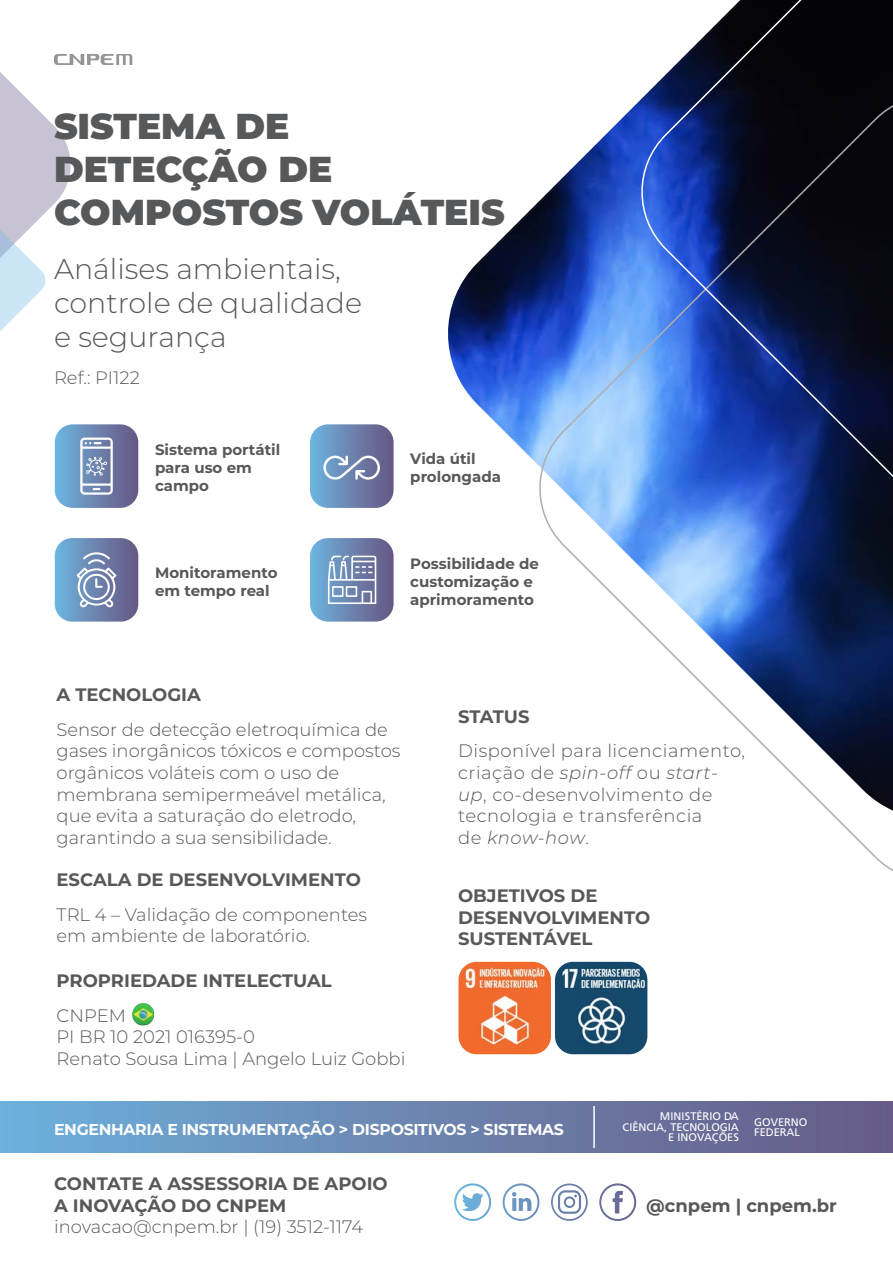
<style>
.page{position:relative;width:893px;height:1263px;background:#fff}
.page>*{position:absolute;margin:0;border:0;box-sizing:border-box;transform-origin:0 0}
.t1{font:900 36px/43.2px "Montserrat";color:#57585a}
.t2{font:300 28.5px/34.2px "Montserrat";color:#57585a}
.t3{font:300 18px/21.6px "Montserrat";color:#57585a}
.t4{font:700 18px/21.6px "Montserrat";color:#57585a}
.t5{font:300 18px/21.6px "Montserrat";letter-spacing:.03em;color:#57585a}
.t6{font:700 15.75px "Montserrat";letter-spacing:-.02em;color:#fff}
.t7{font:700 15px/18px "Montserrat";color:#57585a}
.t8{font:10.95px/10.5px "Frutiger LT Std";color:#fff}
.s1{font-style:italic}
.s2{font-weight:300}
</style>
<div class="page">
<div style="left:0;top:1101px;width:893px;height:51px;background:linear-gradient(to right,#6eb0db,#675984)"></div>
<img style="left:448px;top:210px;width:82px;height:247px">
<svg style="left:530px;top:108px;width:363px;height:763px"></svg>
<svg style="left:632px;top:0;width:261px;height:594px;background:#273d71"></svg>
<img style="left:555px;top:962px;width:92px;height:92px">
<svg style="left:454px;top:1183px;width:37px;height:38px"></svg>
<svg style="left:599px;top:1183px;width:37px;height:38px"></svg>
<svg style="left:503px;top:1183px;width:36px;height:38px"></svg>
<svg style="left:551px;top:1183px;width:37px;height:38px"></svg>
<hr style="left:593px;top:1106px;width:2px;height:42px;background:#fff">
<svg style="left:310px;top:538px;width:84px;height:84px;background:#8197bc"></svg>
<img style="left:459px;top:962px;width:92px;height:92px">
<img style="left:132px;top:1003px;width:23px;height:23px">
<svg style="left:0;top:54px;width:138px;height:454px"></svg>
<svg style="left:55px;top:538px;width:83px;height:84px;background:#7d94ba"></svg>
<svg style="left:310px;top:424px;width:84px;height:84px;background:#7a91b8"></svg>
<p class="t1" style="left:54px;top:102px;width:452px">SISTEMA DE<br>DETECÇÃO DE<br>COMPOSTOS VOLÁTEIS</p>
<p class="t2" style="left:54px;top:251px;width:310px">Análises ambientais, controle de qualidade e segurança</p>
<p class="t3" style="left:54px;top:366px;width:87px">Ref.: PI122</p>
<p class="t7" style="left:155px;top:440px;width:127px">Sistema portátil para uso em campo</p>
<p class="t7" style="left:155px;top:563px;width:124px">Monitoramento em tempo real</p>
<p class="t7" style="left:410px;top:449px;width:92px">Vida útil prolongada</p>
<p class="t7" style="left:410px;top:554px;width:130px">Possibilidade de customização e aprimoramento</p>
<p class="t4" style="left:57px;top:683px;width:146px">A TECNOLOGIA</p>
<p class="t3" style="left:57px;top:718px;width:345px">Sensor de detecção eletroquímica de gases inorgânicos tóxicos e compostos orgânicos voláteis com o uso de membrana semipermeável metálica, que evita a saturação do eletrodo, garantindo a sua sensibilidade.</p>
<p class="t4" style="left:57px;top:868px;width:306px">ESCALA DE DESENVOLVIMENTO</p>
<p class="t3" style="left:57px;top:903px;width:312px">TRL 4 – Validação de componentes em ambiente de laboratório.</p>
<p class="t4" style="left:458px;top:705px;width:73px">STATUS</p>
<p class="t5" style="left:458px;top:739px;width:288px">Disponível para licenciamento, criação de <span class="s1">spin-off</span> ou <span class="s1">start&shy;up</span>, co-desenvolvimento de tecnologia e transferência<br>de <span class="s1">know-how</span>.</p>
<p class="t4" style="left:458px;top:884px;width:194px">OBJETIVOS DE<br>DESENVOLVIMENTO<br>SUSTENTÁVEL</p>
<p class="t4" style="left:57px;top:969px;width:277px">PROPRIEDADE INTELECTUAL</p>
<p class="t3" style="left:57px;top:1004px;width:71px">CNPEM</p>
<p class="t3" style="left:57px;top:1025px;width:200px">PI BR 10 2021 016395-0</p>
<p class="t3" style="left:57px;top:1047px;width:350px">Renato Sousa Lima | Angelo Luiz Gobbi</p>
<p class="t6" style="left:54px;top:1118px;width:511px">ENGENHARIA E INSTRUMENTAÇÃO &gt; DISPOSITIVOS &gt; SISTEMAS</p>
<p class="t4" style="left:54px;top:1172px;width:335px">CONTATE A ASSESSORIA DE APOIO<br>A INOVAÇÃO DO CNPEM <span class="s2">inovacao@cnpem.br | (19) 3512-1174</span></p>
<p class="t8" style="left:623px;top:1111px;width:118px;text-align:right">MINISTÉRIO DA<br>CIÊNCIA, TECNOLOGIA<br>E INOVAÇÕES</p>
<p class="t8" style="left:754px;top:1116px;width:55px">GOVERNO<br>FEDERAL</p>
<p class="t4" style="left:646px;top:1193px;width:192px">@cnpem | cnpem.br</p>
</div>
